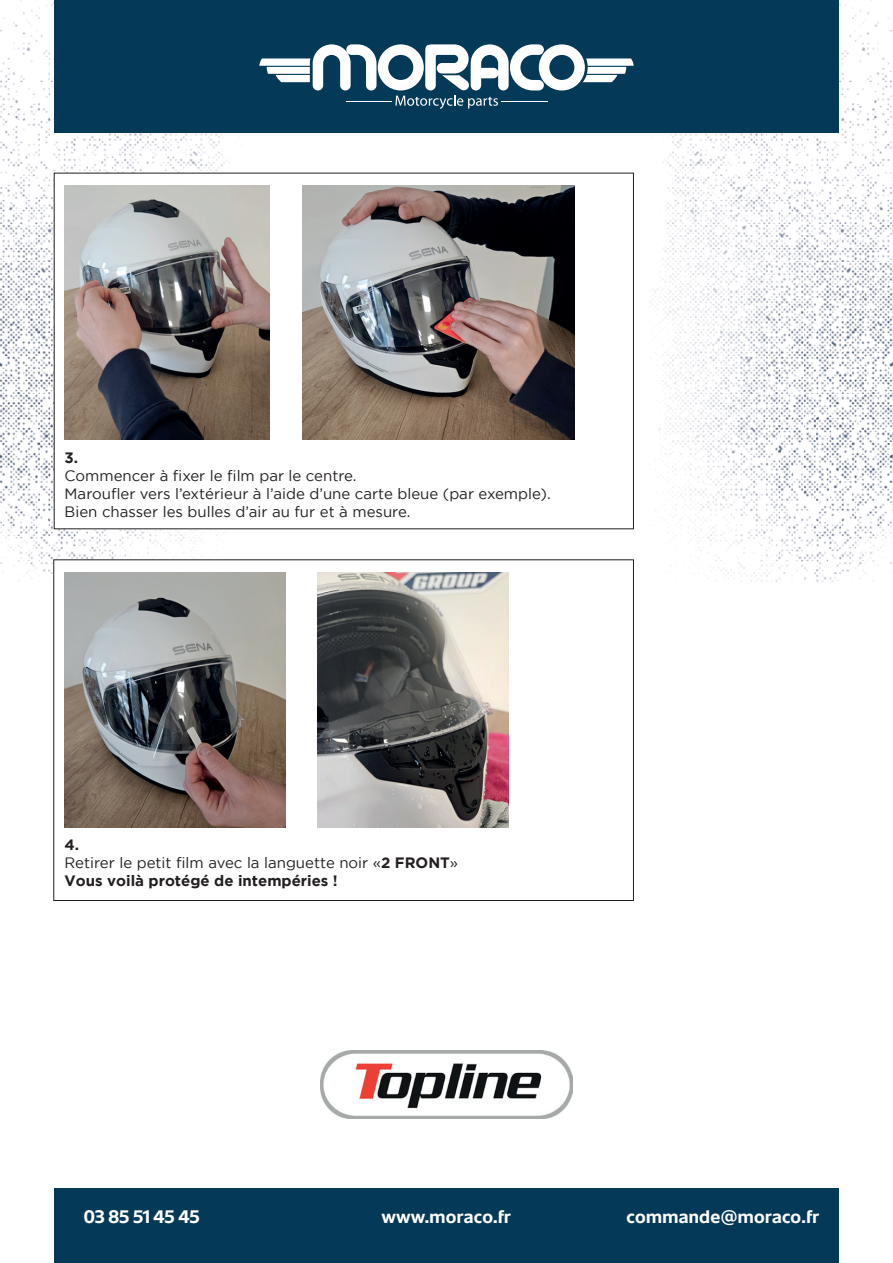
<style>
.page{position:relative;width:893px;height:1263px;background:#fff}
.page>*{position:absolute;margin:0;border:0;box-sizing:border-box;transform-origin:0 0}
.t1{font:700 18px "Unitext";letter-spacing:.02em;color:#fff}
.t2{font:15px/18px "Gotham";color:#231f20}
.t3{font:700 15px "Gotham";color:#231f20}
.s1{font-weight:700}
</style>
<div class="page">
<img style="left:0;top:0;width:243px;height:583px">
<img style="left:649px;top:0;width:244px;height:583px">
<div style="left:54px;top:0;width:785px;height:133px;background:#053958"></div>
<div style="left:54px;top:1188px;width:785px;height:75px;background:#053958"></div>
<svg style="left:259px;top:44px;width:375px;height:65px"></svg>
<div style="left:54px;top:173px;width:579px;height:356px;background:#fff"></div>
<div style="left:54px;top:560px;width:579px;height:340px;background:#fff"></div>
<img style="left:303px;top:185px;width:272px;height:255px">
<img style="left:65px;top:185px;width:204px;height:255px">
<img style="left:65px;top:573px;width:221px;height:254px">
<img style="left:318px;top:573px;width:191px;height:254px">
<img style="left:321px;top:1050px;width:251px;height:68px">
<p class="t3" style="left:65px;top:449px;width:15px">3.</p>
<p class="t2" style="left:65px;top:466px;width:488px">Commencer à fixer le film par le centre.<br>Maroufler vers l’extérieur à l’aide d’une carte bleue (par exemple).<br>Bien chasser les bulles d’air au fur et à mesure.</p>
<p class="t2" style="left:65px;top:836px;width:395px"><span class="s1">4.<br></span>Retirer le petit film avec la languette noir «<span class="s1">2 FRONT</span>»<br><span class="s1">Vous voilà protégé de intempéries !</span></p>
<p class="t1" style="left:84px;top:1203px;width:117px">03 85 51 45 45</p>
<p class="t1" style="left:382px;top:1203px;width:131px">www.moraco.fr</p>
<p class="t1" style="left:627px;top:1203px;width:194px">commande@moraco.fr</p>
</div>
